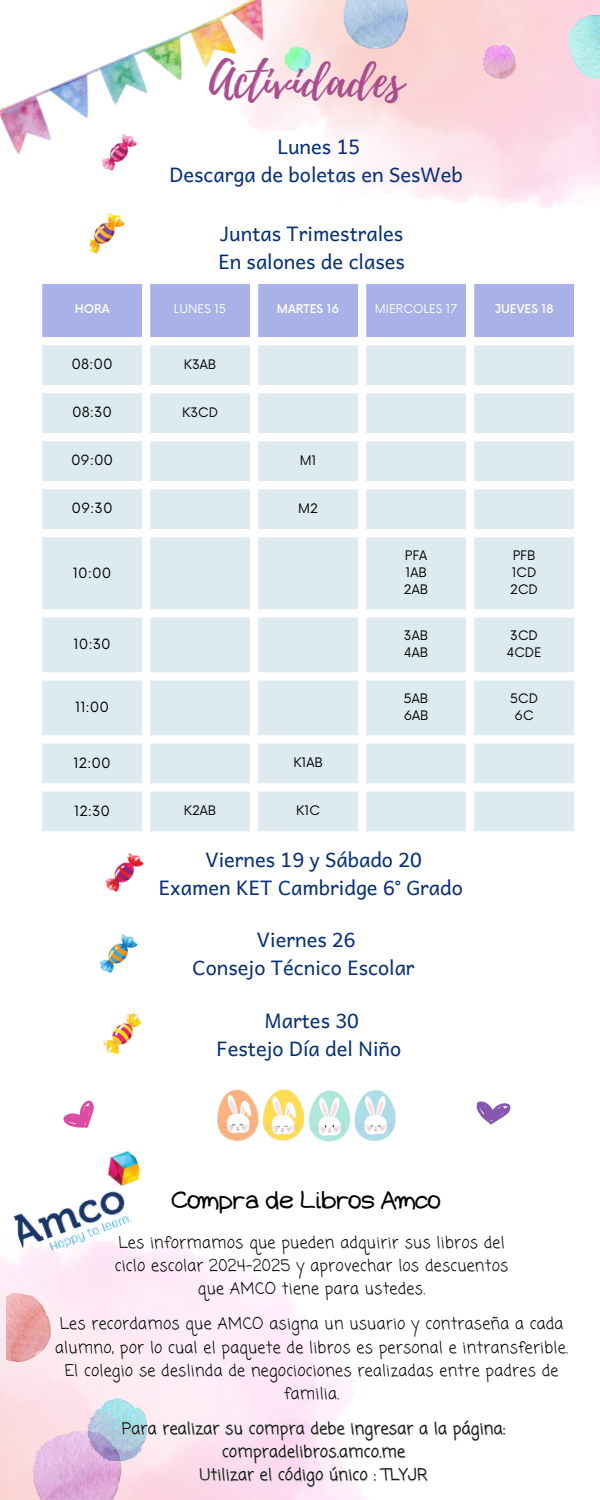
<style>
.page{position:relative;width:600px;height:1500px;background:#fff}
.page>*{position:absolute;margin:0;border:0;box-sizing:border-box;transform-origin:0 0}
.t1{font:48px "Playlist Script";color:#a94d8d}
.t2{font:23px "Aka Acid GR Diary Girl";color:#000}
.t3{font:20px/27.8px "Andika";color:#062f77;text-align:center}
.t4{font:16px/23.2px "Coming Soon";letter-spacing:.02em;color:#000;text-align:center}
.t5{font:13.8px "Now";color:#000}
.t6{font:12.8px/17.2px "Now";color:#000}
.t7{font:500 11.8px "Now";color:#fff}
.t8{font:11.8px "Now";color:#fff}
</style>
<div class="page">
<img style="left:293px;top:0;width:307px;height:123px">
<img style="left:0;top:0;width:293px;height:154px">
<img style="left:6px;top:1256px;width:215px;height:244px">
<img style="left:4px;top:1150px;width:153px;height:112px">
<svg style="left:476px;top:1101px;width:35px;height:24px"></svg>
<img style="left:100px;top:934px;width:37px;height:38px">
<img style="left:105px;top:854px;width:38px;height:38px">
<img style="left:39px;top:134px;width:98px;height:37px">
<img style="left:90px;top:212px;width:35px;height:41px">
<img style="left:104px;top:1014px;width:37px;height:40px">
<div style="left:42px;top:284px;width:532px;height:53px;background:#a8b1e8"></div>
<svg style="left:42px;top:345px;width:532px;height:486px;fill:#ddebf0"></svg>
<img style="left:218px;top:1089px;width:177px;height:53px">
<svg style="left:121px;top:1386px;width:385px;height:114px"></svg>
<svg style="left:63px;top:1100px;width:31px;height:28px"></svg>
<p class="t1" style="left:209px;top:46px;width:196px">Actividades</p>
<p class="t3" style="left:169px;top:132px;width:295px">Lunes 15<br>Descarga de boletas en SesWeb</p>
<p class="t3" style="left:218px;top:219px;width:188px;text-align:left">Juntas Trimestrales<br>En salones de clases</p>
<p class="t7" style="left:75px;top:303px;width:36px">HORA</p>
<p class="t8" style="left:174px;top:302px;width:54px">LUNES 15</p>
<p class="t7" style="left:277px;top:303px;width:64px">MARTES 16</p>
<p class="t8" style="left:375px;top:302px;width:84px">MIERCOLES 17</p>
<p class="t7" style="left:495px;top:303px;width:60px">JUEVES 18</p>
<p class="t5" style="left:72px;top:357px;width:43px">08:00</p>
<p class="t6" style="left:184px;top:356px;width:34px">K3AB</p>
<p class="t5" style="left:72px;top:405px;width:42px">08:30</p>
<p class="t6" style="left:182px;top:404px;width:37px">K3CD</p>
<p class="t5" style="left:71px;top:453px;width:44px">09:00</p>
<p class="t6" style="left:300px;top:452px;width:18px">M1</p>
<p class="t5" style="left:72px;top:501px;width:43px">09:30</p>
<p class="t6" style="left:298px;top:500px;width:21px">M2</p>
<p class="t5" style="left:73px;top:565px;width:40px">10:00</p>
<p class="t6" style="left:404px;top:547px;width:26px;text-align:justify">PFA 1AB 2AB</p>
<p class="t6" style="left:510px;top:547px;width:29px">PFB<br>1CD<br>2CD</p>
<p class="t5" style="left:74px;top:636px;width:39px">10:30</p>
<p class="t6" style="left:404px;top:627px;width:26px">3AB<br>4AB</p>
<p class="t6" style="left:506px;top:627px;width:37px">3CD<br>4CDE</p>
<p class="t5" style="left:75px;top:699px;width:36px">11:00</p>
<p class="t6" style="left:404px;top:690px;width:26px">5AB<br>6AB</p>
<p class="t6" style="left:510px;top:690px;width:29px;text-align:center">5CD<br>6C</p>
<p class="t5" style="left:74px;top:755px;width:39px">12:00</p>
<p class="t6" style="left:293px;top:754px;width:31px">K1AB</p>
<p class="t5" style="left:74px;top:803px;width:38px">12:30</p>
<h3 class="t6" style="left:184px;top:802px;width:34px">K2AB</h3>
<p class="t6" style="left:296px;top:802px;width:25px">K1C</p>
<p class="t3" style="left:159px;top:845px;width:305px">Viernes 19 y Sábado 20<br>Examen KET Cambridge 6° Grado</p>
<h3 class="t3" style="left:193px;top:925px;width:224px">Viernes 26<br>Consejo Técnico Escolar</h3>
<p class="t3" style="left:217px;top:1006px;width:186px">Martes 30<br>Festejo Día del Niño</p>
<p class="t2" style="left:171px;top:1188px;width:271px">Compra de Libros Amco</p>
<p class="t4" style="left:115px;top:1232px;width:395px">Les informamos que pueden adquirir sus libros del ciclo escolar 2024-2025 y aprovechar los descuentos que AMCO tiene para ustedes.</p>
<p class="t4" style="left:55px;top:1314px;width:514px;text-align:left">Les recordamos que AMCO asigna un usuario y contraseña a cada alumno, por lo cual el paquete de libros es personal e intransferible.</p>
<p class="t4" style="left:65px;top:1360px;width:495px">El colegio se deslinda de negociociones realizadas entre padres de familia.</p>
<p class="t4" style="left:122px;top:1418px;width:385px">Para realizar su compra debe ingresar a la página:</p>
<h2 class="t4" style="left:222px;top:1441px;width:185px">compradelibros.amco.me</h2>
<p class="t4" style="left:200px;top:1465px;width:229px">Utilizar el código único : TLYJR</p>
</div>
